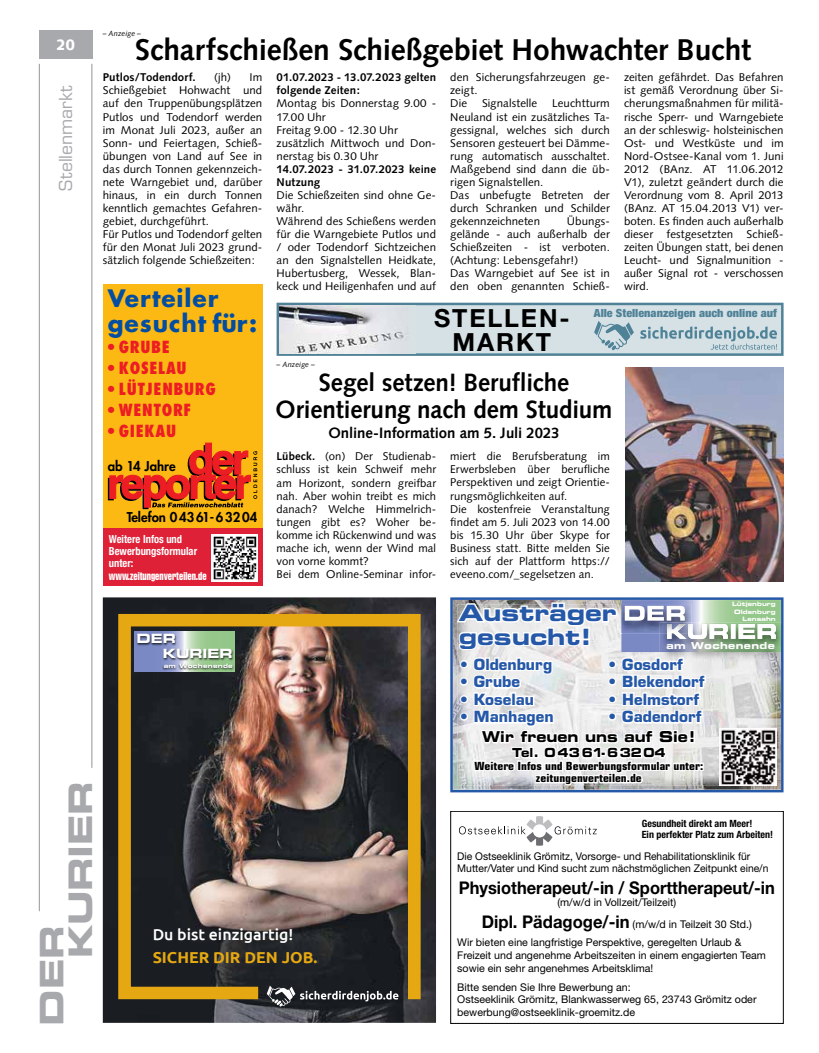
<style>
.page{position:relative;width:819px;height:1053px;background:#fff}
.page>*{position:absolute;margin:0;border:0;box-sizing:border-box;transform-origin:0 0}
.t1{font:32.5px/28.9px "Eurostile LT Std Bold Ex 2";letter-spacing:-.01em;color:#a7a9ac}
.t2{font:700 30px "Syntax LT Std";letter-spacing:-.005em;color:#000}
.t3{font:700 25px/27.5px "Syntax LT Std";letter-spacing:-.005em;color:#000;text-align:center}
.t4{font:700 25px/23.8px "Helvetica Neue";letter-spacing:.075em;color:#000;text-align:center}
.t5{font:700 23.38px/25.1px "Futura Std";letter-spacing:.04em;color:#034ea2}
.t6{font:22.5px/23.8px "Eurostile LT Std Bold Ex 2";color:#2658a8}
.t7{font:700 17.5px "Helvetica Neue LT Std";color:#000;scale:.94 1}
.t8{font:17.5px "Eurostile LT Std";color:#a7a9ac}
.t9{font:800 condensed 16.25px "Futura Std";letter-spacing:.04em;color:#ed1d24}
.t10{font:500 15.75px/22.9px "Ubuntu";color:#fff}
.t11{font:700 15px "Eurostile LT Std";color:#2658a8}
.t12{font:700 15px "Syntax LT Std";letter-spacing:-.005em;color:#000}
.t13{font:15px "Eurostile LT Std Bold Ex 2";color:#000;scale:.9 1}
.t14{font:900 15px "Syntax LT Std";color:#fff}
.t15{font:800 13.12px "Futura Std";color:#000}
.t16{font:12.75px/14.6px "Eurostile LT Std Bold Ex 2";letter-spacing:-.01em;color:#fff}
.t17{font:12.5px "Eurostile LT Std Bold Ex 2";color:#000;scale:.9 1}
.t18{font:11.25px/13px "Syntax";letter-spacing:.005em;color:#000}
.t19{font:700 condensed 11.25px/12.5px "Eurostile LT Std";color:#000;text-align:center;scale:1.13 1}
.t20{font:900 condensed 11.25px "Helvetica Neue";color:#508297;scale:1.08 1}
.t21{font:700 11.25px "Syntax";letter-spacing:.01em;color:#000}
.t22{font:700 condensed 11.12px/12.4px "Helvetica Neue";color:#fff;scale:.95 1}
.t23{font:10.62px/12.8px "Helvetica Neue LT Std";color:#000}
.t24{font:700 condensed 10px/11.2px "Helvetica Neue LT Std";color:#000}
.t25{font:9.62px "Eurostile LT Std Bold Ex 2";letter-spacing:.04em;color:#fff}
.t26{font:italic 7.5px "Syntax";letter-spacing:.01em;color:#000}
.t27{font:6.12px "Eurostile Bold Extended Two";letter-spacing:.04em;color:#fff}
.t28{font:6px/7.1px "Eurostile LT Std Bold Ex 2";color:#fff;text-align:right}
.s1{font-weight:700}
.s2{font-family:"Helvetica LT Std Comp";font-weight:400;font-stretch:normal}
.s3{font-weight:700;color:#e5a812}
.s4{font-weight:700;font-size:17.5px}
</style>
<div class="page">
<hr style="left:39px;top:64px;width:1px;height:847px;background:#939598">
<hr style="left:92px;top:64px;width:1px;height:703px;background:#939598">
<div style="left:39px;top:30px;width:53px;height:29px;background:#a7a9ac"></div>
<img style="left:103px;top:597px;width:333px;height:425px">
<img style="left:112px;top:607px;width:315px;height:404px">
<img style="left:266px;top:985px;width:136px;height:25px">
<svg style="left:267px;top:985px;width:131px;height:21px;background:#47494d"></svg>
<svg style="left:135px;top:631px;width:100px;height:40px"></svg>
<div style="left:136px;top:633px;width:97px;height:28px;background:#000;opacity:.75"></div>
<div style="left:162px;top:662px;width:72px;height:9px;background:#000;opacity:.75"></div>
<div style="left:103px;top:284px;width:159px;height:301px;background:#fdb913"></div>
<div style="left:103px;top:528px;width:159px;height:57px;background:#de2137"></div>
<img style="left:211px;top:534px;width:47px;height:47px">
<svg style="left:108px;top:442px;width:149px;height:67px"></svg>
<svg style="left:450px;top:597px;width:333px;height:195px;background:#6584b4"></svg>
<svg style="left:276px;top:303px;width:507px;height:53px;background:#c1cfd6"></svg>
<img style="left:625px;top:367px;width:158px;height:214px">
<svg style="left:457px;top:600px;width:325px;height:245px"></svg>
<p class="t14" style="left:56px;top:36px;width:21px">20</p>
<p class="t8" style="left:55px;top:190px;width:106px;rotate:-90deg">Stellenmarkt</p>
<p class="t1" style="left:37px;top:958px;width:179px;text-indent:-67px;rotate:-90deg">Der<br>Kurier</p>
<p class="t26" style="left:103px;top:29px;width:40px">– Anzeige –</p>
<p class="t2" style="left:135px;top:32px;width:617px">Scharfschießen Schießgebiet Hohwachter Bucht</p>
<p class="t21" style="left:103px;top:71px;width:94px">Putlos/Todendorf.</p>
<p class="t18" style="left:214px;top:71px;width:19px">(jh)</p>
<p class="t18" style="left:624px;top:71px;width:161px;text-align:justify">zeiten gefährdet. Das Befahren ist gemäß Verordnung über Si&shy;cherungsmaßnahmen für militä&shy;rische Sperr- und Warngebiete an der schleswig- holsteinischen Ost- und Westküste und im Nord-Ostsee-Kanal vom 1. Juni 2012 (BAnz. AT 11.06.2012<br>V1), zuletzt geändert durch die Verordnung vom 8. April 2013 (BAnz. AT 15.04.2013 V1) ver&shy;boten. Es finden auch außerhalb dieser festgesetzten Schieß&shy;zeiten Übungen statt, bei denen Leucht- und Signalmunition - außer Signal rot - verschossen wird.</p>
<p class="t18" style="left:103px;top:71px;width:161px;text-indent:147px">Im<br>Schießgebiet Hohwacht und auf den Truppenübungsplätzen<br>Putlos und Todendorf werden im Monat Juli 2023, außer an<br>Sonn- und Feiertagen, Schieß&shy;übungen von Land auf See in das durch Tonnen gekennzeich&shy;nete Warngebiet und, darüber hinaus, in ein durch Tonnen kenntlich gemachtes Gefahren&shy;gebiet, durchgeführt.<br>Für Putlos und Todendorf gelten für den Monat Juli 2023 grund&shy;sätzlich folgende Schießzeiten:</p>
<p class="t18" style="left:276px;top:71px;width:161px"><span class="s1">01.07.2023 - 13.07.2023 gelten folgende Zeiten:<br></span>Montag bis Donnerstag 9.00 -<br>17.00 Uhr<br>Freitag 9.00 - 12.30 Uhr zusätzlich Mittwoch und Don&shy;nerstag bis 0.30 Uhr<br><span class="s1">14.07.2023 - 31.07.2023 keine<br>Nutzung<br></span>Die Schießzeiten sind ohne Ge&shy;währ.<br>Während des Schießens werden für die Warngebiete Putlos und / oder Todendorf Sichtzeichen an den Signalstellen Heidkate,<br>Hubertusberg, Wessek, Blan&shy;keck und Heiligenhafen und auf</p>
<p class="t18" style="left:450px;top:71px;width:161px">den Sicherungsfahrzeugen ge&shy;zeigt.<br>Die</p>
<p class="t18" style="left:450px;top:97px;width:161px;text-indent:102px">Leuchtturm<br>Neuland ist ein zusätzliches Ta&shy;gessignal, welches sich durch<br>Sensoren gesteuert bei Dämme&shy;rung automatisch ausschaltet.<br>Maßgebend sind dann die üb&shy;rigen Signalstellen.<br>Das unbefugte Betreten der durch Schranken und Schilder gekennzeichneten</p>
<p class="t18" style="left:482px;top:97px;width:57px">Signalstelle</p>
<p class="t18" style="left:450px;top:215px;width:161px;text-indent:117px">Übungs&shy;gelände - auch außerhalb der<br>Schießzeiten - ist verboten. (Achtung: Lebensgefahr!)<br>Das Warngebiet auf See ist in den oben genannten Schieß-</p>
<p class="t5" style="left:108px;top:285px;width:151px">Verteiler gesucht für:</p>
<p class="t9" style="left:108px;top:337px;width:63px">• GRUBE</p>
<p class="t9" style="left:108px;top:358px;width:80px">• KOSELAU</p>
<p class="t9" style="left:108px;top:379px;width:109px">• LÜTJENBURG</p>
<p class="t9" style="left:108px;top:400px;width:85px">• WENTORF</p>
<p class="t9" style="left:108px;top:421px;width:70px">• GIEKAU</p>
<p class="t4" style="left:434px;top:305px;width:137px">STELLEN-<br>MARKT</p>
<p class="t20" style="left:594px;top:306px;width:171px">Alle Stellenanzeigen auch online auf</p>
<p class="t26" style="left:276px;top:360px;width:40px">– Anzeige –</p>
<p class="t3" style="left:275px;top:368px;width:338px">Segel setzen! Berufliche<br>Orientierung nach dem Studium</p>
<p class="t12" style="left:328px;top:424px;width:233px">Online-Information am 5. Juli 2023</p>
<p class="t18" style="left:276px;top:450px;width:161px"><span class="s1">Lübeck.</span> (on) Der Studienab&shy;schluss ist kein Schweif mehr am Horizont, sondern greifbar nah. Aber wohin treibt es mich danach? Welche Himmelrich&shy;tungen gibt es? Woher be&shy;komme ich Rückenwind und was mache ich, wenn der Wind mal von vorne kommt?<br>Bei dem Online-Seminar infor-</p>
<p class="t18" style="left:450px;top:450px;width:161px">miert die Berufsberatung im<br>Erwerbsleben über berufliche<br>Perspektiven und zeigt Orientie&shy;rungsmöglichkeiten auf.<br>Die kostenfreie Veranstaltung findet am 5. Juli 2023 von 14.00 bis 15.30 Uhr über Skype for<br>Business statt. Bitte melden Sie sich auf der Plattform https:// eveeno.com/_segelsetzen an.</p>
<p class="t15" style="left:108px;top:457px;width:69px">ab 14 Jahre</p>
<p class="t15" style="left:127px;top:508px;width:132px">Telefon 0 43 61- 6 32 04</p>
<p class="t22" style="left:109px;top:532px;width:104px">Weitere Infos und<br>Bewerbungsformular unter: <span class="s2">www.zeitungenverteilen.de</span></p>
<p class="t16" style="left:163px;top:631px;width:71px;text-indent:-26px">Der<br>Kurier</p>
<p class="t27" style="left:164px;top:661px;width:70px">am Wochenende</p>
<p class="t10" style="left:153px;top:922px;width:166px">Du bist einzigartig!<br><span class="s3">SICHER DIR DEN JOB.</span></p>
<p class="t6" style="left:459px;top:600px;width:159px">Austräger gesucht!</p>
<p class="t28" style="left:732px;top:600px;width:45px">Lütjenburg<br>Oldenburg<br>Lensahn</p>
<p class="t25" style="left:666px;top:638px;width:110px">am Wochenende</p>
<p class="t11" style="left:459px;top:655px;width:94px">• Oldenburg</p>
<p class="t11" style="left:459px;top:672px;width:62px">• Grube</p>
<p class="t11" style="left:459px;top:690px;width:76px">• Koselau</p>
<p class="t11" style="left:459px;top:707px;width:96px">• Manhagen</p>
<p class="t11" style="left:608px;top:655px;width:77px">• Gosdorf</p>
<p class="t11" style="left:608px;top:672px;width:98px">• Blekendorf</p>
<p class="t11" style="left:608px;top:690px;width:93px">• Helmstorf</p>
<p class="t11" style="left:608px;top:707px;width:95px">• Gadendorf</p>
<p class="t13" style="left:482px;top:726px;width:238px">Wir freuen uns auf Sie!</p>
<p class="t17" style="left:512px;top:743px;width:172px">Tel. 0 43 61- 6 32 04</p>
<p class="t19" style="left:474px;top:759px;width:204px">Weitere Infos und Bewerbungsformular unter: zeitungenverteilen.de</p>
<p class="t24" style="left:641px;top:817px;width:133px">Gesundheit direkt am Meer!<br>Ein perfekter Platz zum Arbeiten!</p>
<p class="t23" style="left:457px;top:849px;width:313px">Die Ostseeklinik Grömitz, Vorsorge- und Rehabilitationsklinik für<br>Mutter/Vater und Kind sucht zum nächstmöglichen Zeitpunkt eine/n</p>
<p class="t7" style="left:459px;top:876px;width:338px">Physiotherapeut/-in / Sporttherapeut/-in</p>
<p class="t23" style="left:482px;top:891px;width:271px;line-height:21.2px;text-align:center">(m/w/d in Vollzeit/Teilzeit)<br><span class="s4">Dipl. Pädagoge/-in</span> (m/w/d in Teilzeit 30 Std.)</p>
<p class="t23" style="left:457px;top:936px;width:310px">Wir bieten eine langfristige Perspektive, geregelten Urlaub &amp;<br>Freizeit und angenehme Arbeitszeiten in einem engagierten Team sowie ein sehr angenehmes Arbeitsklima!</p>
<p class="t23" style="left:457px;top:980px;width:301px">Bitte senden Sie Ihre Bewerbung an:<br>Ostseeklinik Grömitz, Blankwasserweg 65, 23743 Grömitz oder bewerbung@ostseeklinik-groemitz.de</p>
</div>
